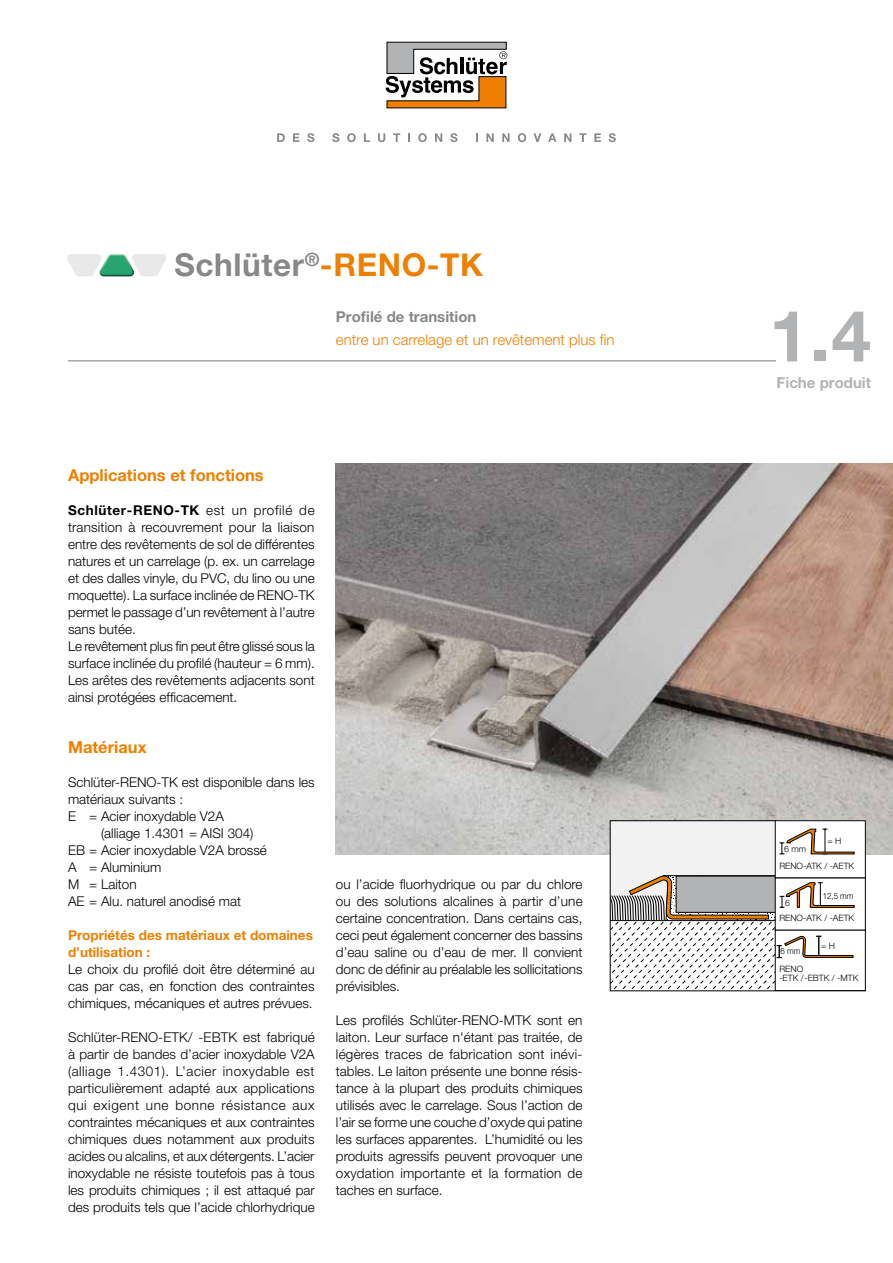
<style>
.page{position:relative;width:893px;height:1263px;background:#fff}
.page>*{position:absolute;margin:0;border:0;box-sizing:border-box;transform-origin:0 0}
.Datenblatt_Nr{font:700 71.25px "Helvetica Neue LT Pro";color:#b1b3b4}
.Titel{font:700 31.5px "Helvetica Neue LT Pro";letter-spacing:.02em;color:#87888a}
.Überschrift{font:700 16.5px "Helvetica Neue LT Pro";color:#ee7f00}
.Untertitel_2{font:300 15px "Helvetica Neue LT Pro";color:#ee7f00}
.Untertitel_1{font:700 15px "Helvetica Neue LT Pro";color:#87888a}
.Datenblatt_Sprachen{font:700 15px "Helvetica Neue LT Pro";color:#b1b3b4}
.Fließtext{font:300 13.5px/17px "Helvetica Neue LT Pro";color:#000;text-align:justify}
.Unter-Überschrift{font:700 13.5px/17px "Helvetica Neue LT Pro";color:#ee7f00}
.t1{font:300 8.7px/17px "Helvetica Neue LT Pro";color:#000}
.t2{font:300 8.7px "Helvetica Neue LT Pro";color:#000;scale:.91 1}
.s1{color:#ee7f00}
.s2{font-weight:700}
</style>
<div class="page">
<img style="left:336px;top:463px;width:557px;height:392px">
<svg style="left:612px;top:822px;width:252px;height:167px"></svg>
<div style="left:610px;top:820px;width:256px;height:171px;border:1px solid #000"></div>
<hr style="left:68px;top:360px;width:708px;height:1px;background:#87888a">
<svg style="left:67px;top:254px;width:99px;height:22px"></svg>
<svg style="left:386px;top:42px;width:121px;height:66px"></svg>
<svg style="left:277px;top:133px;width:8px;height:9px"></svg>
<svg style="left:293px;top:133px;width:6px;height:9px"></svg>
<svg style="left:307px;top:133px;width:7px;height:9px"></svg>
<svg style="left:332px;top:133px;width:7px;height:9px"></svg>
<svg style="left:347px;top:133px;width:9px;height:9px"></svg>
<svg style="left:364px;top:133px;width:6px;height:9px"></svg>
<svg style="left:378px;top:133px;width:7px;height:9px"></svg>
<svg style="left:393px;top:133px;width:7px;height:9px"></svg>
<svg style="left:408px;top:133px;width:2px;height:9px"></svg>
<svg style="left:418px;top:133px;width:9px;height:9px"></svg>
<svg style="left:435px;top:133px;width:7px;height:9px"></svg>
<svg style="left:450px;top:133px;width:8px;height:9px"></svg>
<svg style="left:476px;top:133px;width:2px;height:9px"></svg>
<svg style="left:486px;top:133px;width:8px;height:9px"></svg>
<svg style="left:502px;top:133px;width:8px;height:9px"></svg>
<svg style="left:518px;top:133px;width:8px;height:9px"></svg>
<svg style="left:534px;top:133px;width:7px;height:9px"></svg>
<svg style="left:548px;top:133px;width:8px;height:9px"></svg>
<svg style="left:564px;top:133px;width:7px;height:9px"></svg>
<svg style="left:579px;top:133px;width:7px;height:9px"></svg>
<svg style="left:594px;top:133px;width:7px;height:9px"></svg>
<svg style="left:609px;top:133px;width:7px;height:9px"></svg>
<p class="Titel" style="left:174px;top:246px;width:310px">Schlüter<sup>®</sup><span class="s1">-RENO-TK</span></p>
<p class="Untertitel_1" style="left:336px;top:307px;width:142px">Profilé de transition</p>
<p class="Untertitel_2" style="left:336px;top:330px;width:280px">entre un carrelage et un revêtement plus fin</p>
<p class="Überschrift" style="left:68px;top:464px;width:197px">Applications et fonctions</p>
<p class="Fließtext" style="left:68px;top:501px;width:248px"><span class="s2">Schlüter-RENO-TK</span> est un profilé de transition à recouvrement pour la liaison entre des revêtements de sol de différentes natures et un carrelage (p. ex. un carrelage et des dalles vinyle, du PVC, du lino ou une moquette). La surface inclinée de RENO-TK permet le passage d’un revêtement à l’autre sans butée.</p>
<p class="Fließtext" style="left:68px;top:637px;width:248px">Le revêtement plus fin peut être glissé sous la surface inclinée du profilé (hauteur = 6 mm).<br>Les arêtes des revêtements adjacents sont ainsi protégées efficacement.</p>
<p class="Überschrift" style="left:68px;top:737px;width:80px">Matériaux</p>
<p class="Fließtext" style="left:68px;top:773px;width:248px">Schlüter-RENO-TK est disponible dans les matériaux suivants :</p>
<p class="Fließtext" style="left:68px;top:807px;width:157px">E = Acier inoxydable V2A</p>
<p class="Fließtext" style="left:101px;top:824px;width:154px">(alliage 1.4301 = AISI 304)</p>
<p class="Fließtext" style="left:68px;top:841px;width:200px">EB = Acier inoxydable V2A brossé</p>
<p class="Fließtext" style="left:68px;top:858px;width:95px">A = Aluminium</p>
<p class="Fließtext" style="left:68px;top:875px;width:70px">M = Laiton</p>
<p class="Fließtext" style="left:68px;top:892px;width:175px">AE = Alu. naturel anodisé mat</p>
<p class="Unter-Überschrift" style="left:68px;top:926px;width:246px">Propriétés des matériaux et domaines d’utilisation :</p>
<p class="Fließtext" style="left:68px;top:960px;width:248px">Le choix du profilé doit être déterminé au cas par cas, en fonction des contraintes chimiques, mécaniques et autres prévues.</p>
<p class="Fließtext" style="left:68px;top:1028px;width:248px">Schlüter-RENO-ETK/ -EBTK est fabriqué à partir de bandes d’acier inoxydable V2A (alliage 1.4301). L’acier inoxydable est particulièrement adapté aux applications qui exigent une bonne résistance aux contraintes mécaniques et aux contraintes chimiques dues notamment aux produits acides ou alcalins, et aux détergents. L’acier inoxydable ne résiste toutefois pas à tous les produits chimiques ; il est attaqué par des produits tels que l’acide chlorhydrique</p>
<p class="Fließtext" style="left:336px;top:875px;width:248px">ou l’acide fluorhydrique ou par du chlore ou des solutions alcalines à partir d’une certaine concentration. Dans certains cas, ceci peut également concerner des bassins d’eau saline ou d’eau de mer. Il convient donc de définir au préalable les sollicitations prévisibles.</p>
<p class="Fließtext" style="left:336px;top:1011px;width:248px">Les profilés Schlüter-RENO-MTK sont en laiton. Leur surface n'étant pas traitée, de légères traces de fabrication sont inévi&shy;tables. Le laiton présente une bonne résis&shy;tance à la plupart des produits chimiques utilisés avec le carrelage. Sous l’action de l’air se forme une couche d’oxyde qui patine les surfaces apparentes. L’humidité ou les produits agressifs peuvent provoquer une oxydation importante et la formation de taches en surface.</p>
<p class="Datenblatt_Nr" style="left:769px;top:292px;width:103px">1.4</p>
<p class="Datenblatt_Sprachen" style="left:777px;top:373px;width:96px">Fiche produit</p>
<p class="t1" style="left:827px;top:832px;width:15px">= H</p>
<p class="t1" style="left:779px;top:840px;width:76px;text-indent:5px">6 mm<br>RENO-ATK / -AETK</p>
<p class="t1" style="left:785px;top:894px;width:6px">6</p>
<p class="t2" style="left:823px;top:890px;width:35px">12,5 mm</p>
<p class="t1" style="left:779px;top:910px;width:76px">RENO-ATK / -AETK</p>
<p class="t2" style="left:781px;top:946px;width:23px">6 mm</p>
<p class="t1" style="left:821px;top:937px;width:15px">= H</p>
<p class="t1" style="left:779px;top:964px;width:80px;line-height:8.7px">RENO<br>-ETK / -EBTK / -MTK</p>
</div>
